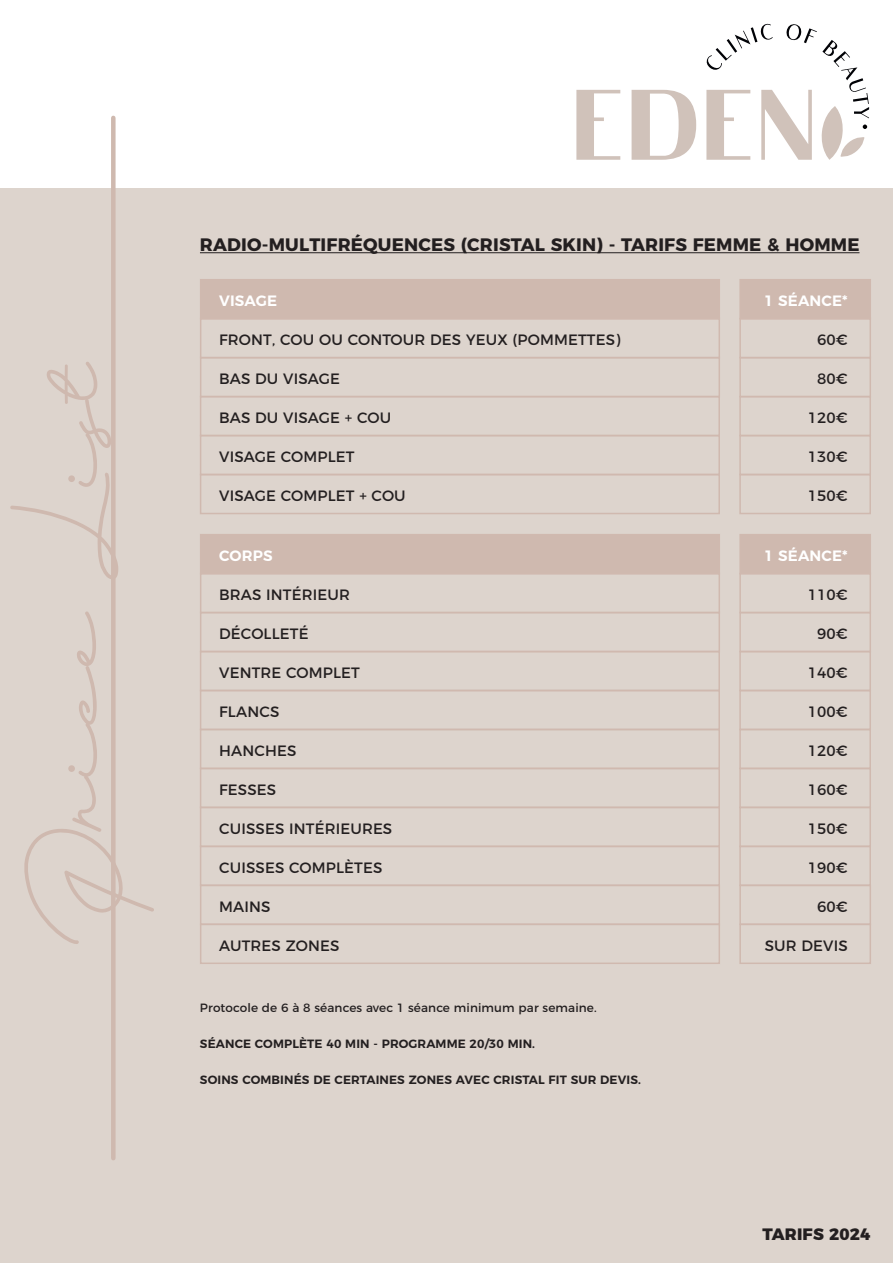
<style>
.page{position:relative;width:893px;height:1263px;background:#ddd4cd}
.page>*{position:absolute;margin:0;border:0;box-sizing:border-box;transform-origin:0 0}
.t1{font:100.5px "Monalisa";color:#cfb9af}
.t2{font:700 18px "Montserrat";letter-spacing:.01em;color:#231f20}
.t3{font:800 16.5px "Montserrat";letter-spacing:.01em;color:#231f20}
.t4{font:15px "Montserrat";letter-spacing:.01em;color:#231f20}
.t5{font:600 15px "Montserrat";letter-spacing:.01em;color:#fff}
.t6{font:600 12px "Montserrat";letter-spacing:.01em;color:#231f20}
.t7{font:12px "Montserrat";letter-spacing:.01em;color:#231f20}
</style>
<div class="page">
<div style="left:0;top:0;width:893px;height:187px;background:#fff"></div>
<svg style="left:632px;top:90px;width:64px;height:70px"></svg>
<svg style="left:576px;top:90px;width:44px;height:70px"></svg>
<svg style="left:706px;top:24px;width:163px;height:136px"></svg>
<div style="left:111px;top:118px;width:5px;height:1040px;background:#cfb9af"></div>
<div style="left:200px;top:318px;width:520px;height:40px;border:2px solid #d0b9af"></div>
<div style="left:200px;top:357px;width:520px;height:40px;border:2px solid #d0b9af"></div>
<div style="left:739px;top:318px;width:132px;height:40px;border:2px solid #d0b9af"></div>
<div style="left:739px;top:357px;width:132px;height:40px;border:2px solid #d0b9af"></div>
<div style="left:200px;top:396px;width:520px;height:40px;border:2px solid #d0b9af"></div>
<div style="left:200px;top:435px;width:520px;height:40px;border:2px solid #d0b9af"></div>
<div style="left:739px;top:396px;width:132px;height:40px;border:2px solid #d0b9af"></div>
<div style="left:739px;top:435px;width:132px;height:40px;border:2px solid #d0b9af"></div>
<div style="left:200px;top:279px;width:520px;height:40px;background:#cfb9af"></div>
<div style="left:739px;top:279px;width:132px;height:40px;background:#cfb9af"></div>
<div style="left:200px;top:474px;width:520px;height:40px;border:2px solid #d0b9af"></div>
<div style="left:739px;top:474px;width:132px;height:40px;border:2px solid #d0b9af"></div>
<div style="left:200px;top:573px;width:520px;height:40px;border:2px solid #d0b9af"></div>
<div style="left:200px;top:612px;width:520px;height:40px;border:2px solid #d0b9af"></div>
<div style="left:739px;top:573px;width:132px;height:40px;border:2px solid #d0b9af"></div>
<div style="left:739px;top:612px;width:132px;height:40px;border:2px solid #d0b9af"></div>
<div style="left:200px;top:651px;width:520px;height:40px;border:2px solid #d0b9af"></div>
<div style="left:200px;top:690px;width:520px;height:40px;border:2px solid #d0b9af"></div>
<div style="left:739px;top:651px;width:132px;height:40px;border:2px solid #d0b9af"></div>
<div style="left:739px;top:690px;width:132px;height:40px;border:2px solid #d0b9af"></div>
<div style="left:200px;top:534px;width:520px;height:40px;background:#cfb9af"></div>
<div style="left:739px;top:534px;width:132px;height:40px;background:#cfb9af"></div>
<div style="left:200px;top:729px;width:520px;height:40px;border:2px solid #d0b9af"></div>
<div style="left:739px;top:729px;width:132px;height:40px;border:2px solid #d0b9af"></div>
<div style="left:200px;top:768px;width:520px;height:40px;border:2px solid #d0b9af"></div>
<div style="left:200px;top:807px;width:520px;height:40px;border:2px solid #d0b9af"></div>
<div style="left:739px;top:768px;width:132px;height:40px;border:2px solid #d0b9af"></div>
<div style="left:739px;top:807px;width:132px;height:40px;border:2px solid #d0b9af"></div>
<div style="left:200px;top:846px;width:520px;height:40px;border:2px solid #d0b9af"></div>
<div style="left:739px;top:846px;width:132px;height:40px;border:2px solid #d0b9af"></div>
<div style="left:200px;top:885px;width:520px;height:40px;border:2px solid #d0b9af"></div>
<div style="left:200px;top:923px;width:520px;height:41px;border:2px solid #d0b9af"></div>
<div style="left:739px;top:885px;width:132px;height:40px;border:2px solid #d0b9af"></div>
<div style="left:739px;top:923px;width:132px;height:41px;border:2px solid #d0b9af"></div>
<hr style="left:200px;top:252px;width:659px;height:1px;background:#231f20">
<h1 class="t1" style="left:4px;top:944px;width:589px;rotate:-90deg">Price List</h1>
<p class="t2" style="left:200px;top:230px;width:661px">RADIO-MULTIFRÉQUENCES (CRISTAL SKIN) - TARIFS FEMME &amp; HOMME</p>
<p class="t5" style="left:219px;top:288px;width:59px">VISAGE</p>
<p class="t5" style="left:764px;top:288px;width:85px">1 SÉANCE*</p>
<p class="t4" style="left:219px;top:328px;width:403px">FRONT, COU OU CONTOUR DES YEUX (POMMETTES)</p>
<p class="t4" style="left:219px;top:367px;width:122px">BAS DU VISAGE</p>
<p class="t4" style="left:219px;top:406px;width:173px">BAS DU VISAGE + COU</p>
<p class="t4" style="left:219px;top:445px;width:137px">VISAGE COMPLET</p>
<p class="t4" style="left:219px;top:484px;width:188px">VISAGE COMPLET + COU</p>
<p class="t4" style="left:817px;top:328px;width:32px">60€</p>
<p class="t4" style="left:817px;top:367px;width:32px">80€</p>
<p class="t4" style="left:808px;top:406px;width:42px">120€</p>
<p class="t4" style="left:808px;top:445px;width:42px">130€</p>
<p class="t4" style="left:808px;top:484px;width:42px">150€</p>
<p class="t5" style="left:219px;top:543px;width:55px">CORPS</p>
<p class="t5" style="left:764px;top:543px;width:85px">1 SÉANCE*</p>
<p class="t4" style="left:219px;top:583px;width:132px">BRAS INTÉRIEUR</p>
<p class="t4" style="left:219px;top:622px;width:91px">DÉCOLLETÉ</p>
<p class="t4" style="left:219px;top:661px;width:142px">VENTRE COMPLET</p>
<p class="t4" style="left:219px;top:700px;width:62px">FLANCS</p>
<p class="t4" style="left:219px;top:739px;width:79px">HANCHES</p>
<p class="t4" style="left:219px;top:778px;width:59px">FESSES</p>
<p class="t4" style="left:219px;top:817px;width:175px">CUISSES INTÉRIEURES</p>
<p class="t4" style="left:219px;top:856px;width:165px">CUISSES COMPLÈTES</p>
<p class="t4" style="left:219px;top:895px;width:53px">MAINS</p>
<p class="t4" style="left:219px;top:934px;width:122px">AUTRES ZONES</p>
<p class="t7" style="left:200px;top:998px;width:398px">Protocole de 6 à 8 séances avec 1 séance minimum par semaine.</p>
<p class="t6" style="left:200px;top:1034px;width:337px">SÉANCE COMPLÈTE 40 MIN - PROGRAMME 20/30 MIN.</p>
<p class="t6" style="left:200px;top:1070px;width:442px">SOINS COMBINÉS DE CERTAINES ZONES AVEC CRISTAL FIT SUR DEVIS.</p>
<p class="t4" style="left:808px;top:583px;width:42px">110€</p>
<p class="t4" style="left:817px;top:622px;width:32px">90€</p>
<p class="t4" style="left:808px;top:661px;width:42px">140€</p>
<p class="t4" style="left:808px;top:700px;width:42px">100€</p>
<p class="t4" style="left:808px;top:739px;width:42px">120€</p>
<p class="t4" style="left:808px;top:778px;width:42px">160€</p>
<p class="t4" style="left:808px;top:817px;width:42px">150€</p>
<p class="t4" style="left:808px;top:856px;width:42px">190€</p>
<p class="t4" style="left:817px;top:895px;width:32px">60€</p>
<p class="t4" style="left:765px;top:934px;width:85px">SUR DEVIS</p>
<p class="t3" style="left:763px;top:1220px;width:109px">TARIFS 2024</p>
</div>
